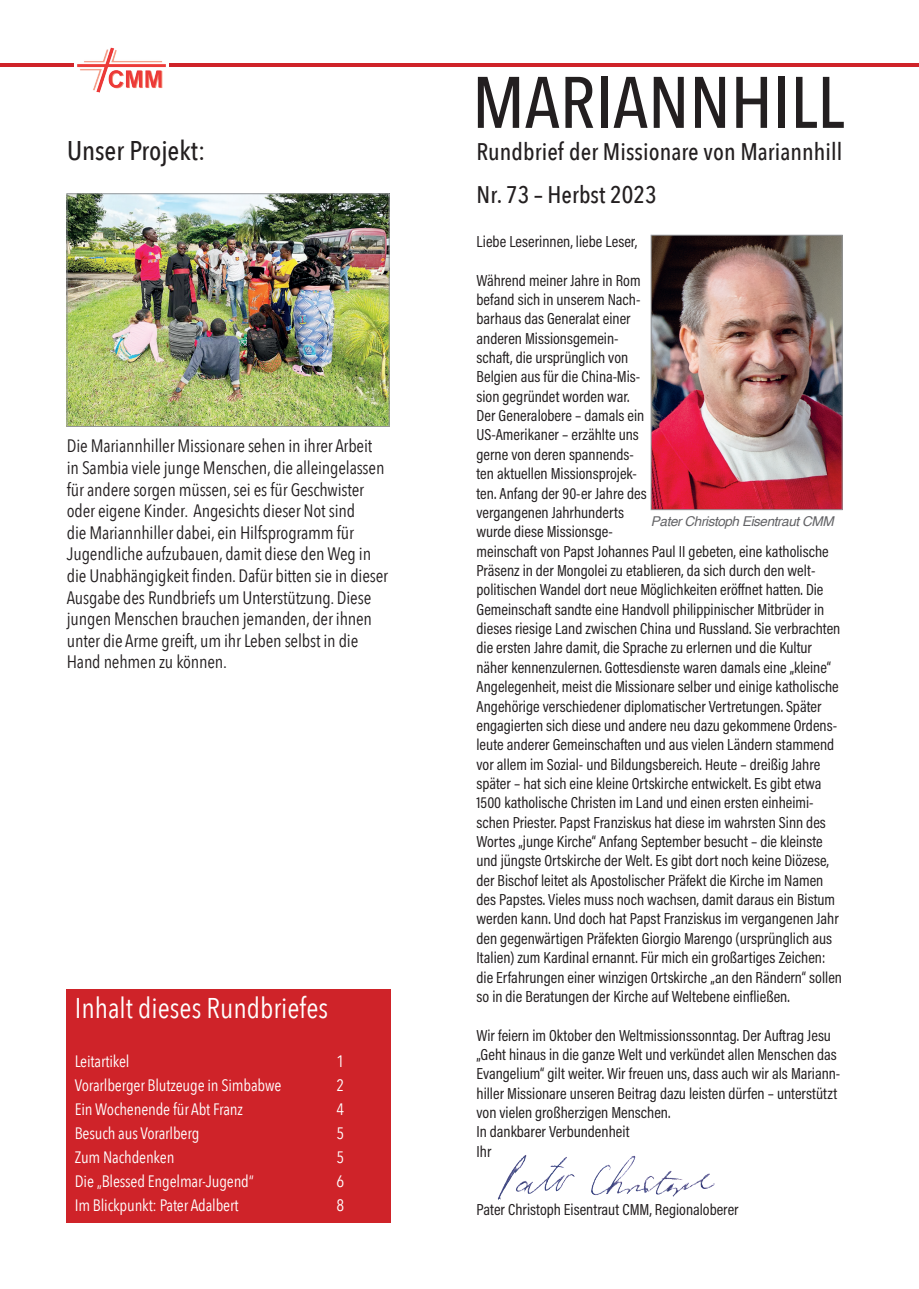
<style>
.page{position:relative;width:919px;height:1289px;background:#fff}
.page>*{position:absolute;margin:0;border:0;box-sizing:border-box;transform-origin:0 0}
.t1{font:500 72px "Avenir Next Condensed";color:#231f20}
.t2{font:28.5px "Avenir Next Condensed";color:#fff}
.t3{font:500 27px "Avenir Next Condensed";color:#231f20}
.t4{font:500 24px/43.2px "Avenir Next Condensed";letter-spacing:.005em;color:#231f20}
.t5{font:18px/21.6px "Avenir Next Condensed";letter-spacing:-.01em;color:#231f20}
.t6{font:16.5px "Avenir Next Condensed";letter-spacing:-.01em;color:#fff}
.t7{font:16.2px/19.4px "Acumin Variable Concept";color:#231f20}
.t8{font:italic 13.5px "Helvetica";letter-spacing:-.03em;color:#636366}
</style>
<div class="page">
<hr style="left:0;top:64px;width:918px;height:3px;background:#cf2329">
<img style="left:74px;top:47px;width:95px;height:46px">
<img style="left:653px;top:237px;width:187px;height:271px">
<div style="left:651px;top:235px;width:191px;height:275px;border:1px solid #939598"></div>
<div style="left:66px;top:989px;width:325px;height:233px;background:#cf2329"></div>
<img style="left:69px;top:195px;width:318px;height:229px">
<div style="left:67px;top:193px;width:322px;height:233px;border:1px solid #939598"></div>
<img style="left:497px;top:1155px;width:28px;height:44px">
<h3 class="t3" style="left:67px;top:134px;width:140px">Unser Projekt:</h3>
<p class="t5" style="left:67px;top:434px;width:323px">Die Mariannhiller Missionare sehen in ihrer Arbeit in Sambia viele junge Menschen, die alleingelassen für andere sorgen müssen, sei es für Geschwister oder eigene Kinder. Angesichts dieser Not sind<br>die Mariannhiller dabei, ein Hilfsprogramm für Jugendliche aufzubauen, damit diese den Weg in die Unabhängigkeit finden. Dafür bitten sie in dieser Ausgabe des Rundbriefs um Unterstützung. Diese jungen Menschen brauchen jemanden, der ihnen unter die Arme greift, um ihr Leben selbst in die Hand nehmen zu können.</p>
<h2 class="t2" style="left:75px;top:983px;width:255px">Inhalt dieses Rundbriefes</h2>
<p class="t6" style="left:75px;top:1046px;width:56px">Leitartikel</p>
<p class="t6" style="left:336px;top:1046px;width:9px">1</p>
<p class="t6" style="left:75px;top:1070px;width:208px">Vorarlberger Blutzeuge in Simbabwe</p>
<p class="t6" style="left:336px;top:1070px;width:9px">2</p>
<p class="t6" style="left:75px;top:1094px;width:170px">Ein Wochenende für Abt Franz</p>
<p class="t6" style="left:336px;top:1094px;width:9px">4</p>
<p class="t6" style="left:75px;top:1118px;width:126px">Besuch aus Vorarlberg</p>
<p class="t6" style="left:336px;top:1118px;width:9px">5</p>
<p class="t6" style="left:75px;top:1142px;width:101px">Zum Nachdenken</p>
<p class="t6" style="left:336px;top:1142px;width:9px">5</p>
<p class="t6" style="left:75px;top:1166px;width:181px">Die „Blessed Engelmar-Jugend“</p>
<p class="t6" style="left:336px;top:1166px;width:9px">6</p>
<p class="t6" style="left:75px;top:1190px;width:165px">Im Blickpunkt: Pater Adalbert</p>
<p class="t6" style="left:336px;top:1190px;width:9px">8</p>
<h1 class="t1" style="left:472px;top:59px;width:373px">MARIANNHILL</h1>
<h3 class="t4" style="left:476px;top:130px;width:367px">Rundbrief der Missionare von Mariannhill<br>Nr. 73 – Herbst 2023</h3>
<p class="t7" style="left:476px;top:231px;width:162px">Liebe Leserinnen, liebe Leser,</p>
<p class="t7" style="left:476px;top:270px;width:367px">Während meiner Jahre in Rom<br>befand sich in unserem Nach-<br>barhaus das Generalat einer<br>anderen Missionsgemein-<br>schaft, die ursprünglich von<br>Belgien aus für die China-Mis-<br>sion gegründet worden war.<br>Der Generalobere – damals ein<br>US-Amerikaner – erzählte uns<br>gerne von deren spannends-<br>ten aktuellen Missionsprojek-<br>ten. Anfang der 90-er Jahre des<br>vergangenen Jahrhunderts<br>wurde diese Missionsge-<br>meinschaft von Papst Johannes Paul II gebeten, eine katholische Präsenz in der Mongolei zu etablieren, da sich durch den welt&shy;politischen Wandel dort neue Möglichkeiten eröffnet hatten. Die Gemeinschaft sandte eine Handvoll philippinischer Mitbrüder in dieses riesige Land zwischen China und Russland. Sie verbrachten die ersten Jahre damit, die Sprache zu erlernen und die Kultur näher kennenzulernen. Gottesdienste waren damals eine „kleine“ Angelegenheit, meist die Missionare selber und einige katholische Angehörige verschiedener diplomatischer Vertretungen. Später engagierten sich diese und andere neu dazu gekommene Ordens&shy;leute anderer Gemeinschaften und aus vielen Ländern stammend vor allem im Sozial- und Bildungsbereich. Heute – dreißig Jahre später – hat sich eine kleine Ortskirche entwickelt. Es gibt etwa 1500 katholische Christen im Land und einen ersten einheimi&shy;schen Priester. Papst Franziskus hat diese im wahrsten Sinn des Wortes „junge Kirche“ Anfang September besucht – die kleinste und jüngste Ortskirche der Welt. Es gibt dort noch keine Diözese, der Bischof leitet als Apostolischer Präfekt die Kirche im Namen des Papstes. Vieles muss noch wachsen, damit daraus ein Bistum werden kann. Und doch hat Papst Franziskus im vergangenen Jahr den gegenwärtigen Präfekten Giorgio Marengo (ursprünglich aus Italien) zum Kardinal ernannt. Für mich ein großartiges Zeichen: die Erfahrungen einer winzigen Ortskirche „an den Rändern“ sollen so in die Beratungen der Kirche auf Weltebene einfließen.</p>
<p class="t7" style="left:476px;top:1024px;width:365px">Wir feiern im Oktober den Weltmissionssonntag. Der Auftrag Jesu „Geht hinaus in die ganze Welt und verkündet allen Menschen das Evangelium“ gilt weiter. Wir freuen uns, dass auch wir als Mariann&shy;hiller Missionare unseren Beitrag dazu leisten dürfen – unterstützt von vielen großherzigen Menschen.<br>In dankbarer Verbundenheit<br>Ihr</p>
<p class="t8" style="left:651px;top:510px;width:184px">Pater Christoph Eisentraut CMM</p>
<p class="t7" style="left:476px;top:1198px;width:264px">Pater Christoph Eisentraut CMM, Regionaloberer</p>
</div>
